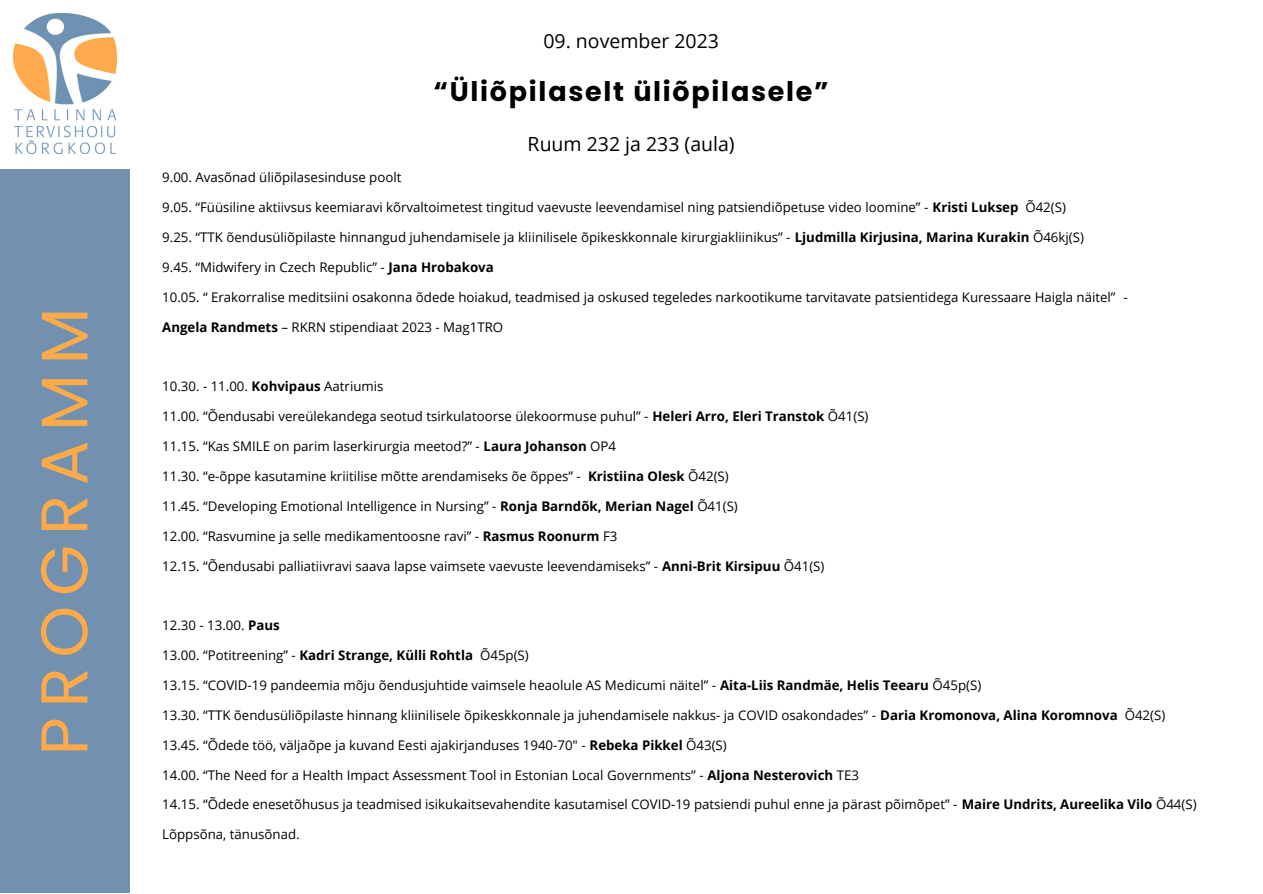
<style>
.page{position:relative;width:1263px;height:894px;background:#fff}
.page>*{position:absolute;margin:0;border:0;box-sizing:border-box;transform-origin:0 0}
.t1{font:66px "Poppins";letter-spacing:.145em;color:#feaa48}
.t2{font:700 27px "Poppins";letter-spacing:.065em;color:#000}
.t3{font:19.5px "Open Sans";color:#000}
.t4{font:13.2px "Open Sans";color:#000}
.s1{font-weight:700}
</style>
<div class="page">
<div style="left:0;top:170px;width:130px;height:723px;background:#7291b0"></div>
<img style="left:13px;top:14px;width:104px;height:139px">
<p class="t1" style="left:18px;top:755px;width:449px;rotate:-90deg">PROGRAMM</p>
<p class="t3" style="left:543px;top:27px;width:177px">09. november 2023</p>
<p class="t2" style="left:433px;top:73px;width:397px">“Üliõpilaselt üliõpilasele”</p>
<p class="t3" style="left:528px;top:131px;width:209px">Ruum 232 ja 233 (aula)</p>
<p class="t4" style="left:162px;top:168px;width:241px">9.00. Avasõnad üliõpilasesinduse poolt</p>
<p class="t4" style="left:162px;top:198px;width:905px">9.05. “Füüsiline aktiivsus keemiaravi kõrvaltoimetest tingitud vaevuste leevendamisel ning patsiendiõpetuse video loomine” - <span class="s1">Kristi Luksep</span> Õ42(S)</p>
<p class="t4" style="left:162px;top:228px;width:923px">9.25. “TTK õendusüliõpilaste hinnangud juhendamisele ja kliinilisele õpikeskkonnale kirurgiakliinikus” - <span class="s1">Ljudmilla Kirjusina, Marina Kurakin</span> Õ46kj(S)</p>
<p class="t4" style="left:162px;top:258px;width:333px">9.45. “Midwifery in Czech Republic” - <span class="s1">Jana Hrobakova</span></p>
<p class="t4" style="left:162px;top:287px;width:967px">10.05. “ Erakorralise meditsiini osakonna õdede hoiakud, teadmised ja oskused tegeledes narkootikume tarvitavate patsientidega Kuressaare Haigla näitel” -</p>
<p class="t4" style="left:162px;top:317px;width:342px"><span class="s1">Angela Randmets</span> – RKRN stipendiaat 2023 - Mag1TRO</p>
<p class="t4" style="left:162px;top:377px;width:223px">10.30. - 11.00. <span class="s1">Kohvipaus</span> Aatriumis</p>
<p class="t4" style="left:162px;top:407px;width:708px">11.00. “Õendusabi vereülekandega seotud tsirkulatoorse ülekoormuse puhul” - <span class="s1">Heleri Arro, Eleri Transtok</span> Õ41(S)</p>
<p class="t4" style="left:162px;top:437px;width:455px">11.15. “Kas SMILE on parim laserkirurgia meetod?” - <span class="s1">Laura Johanson</span> OP4</p>
<p class="t4" style="left:162px;top:466px;width:568px">11.30. “e-õppe kasutamine kriitilise mõtte arendamiseks õe õppes” - <span class="s1">Kristiina Olesk</span> Õ42(S)</p>
<p class="t4" style="left:162px;top:496px;width:577px">11.45. “Developing Emotional Intelligence in Nursing” - <span class="s1">Ronja Barndõk, Merian Nagel</span> Õ41(S)</p>
<p class="t4" style="left:162px;top:526px;width:457px">12.00. “Rasvumine ja selle medikamentoosne ravi” - <span class="s1">Rasmus Roonurm</span> F3</p>
<p class="t4" style="left:162px;top:556px;width:664px">12.15. “Õendusabi palliatiivravi saava lapse vaimsete vaevuste leevendamiseks” - <span class="s1">Anni-Brit Kirsipuu</span> Õ41(S)</p>
<p class="t4" style="left:162px;top:616px;width:119px">12.30 - 13.00. <span class="s1">Paus</span></p>
<p class="t4" style="left:162px;top:645px;width:368px">13.00. “Potitreening” - <span class="s1">Kadri Strange, Külli Rohtla</span> Õ45p(S)</p>
<p class="t4" style="left:162px;top:675px;width:820px">13.15. “COVID-19 pandeemia mõju õendusjuhtide vaimsele heaolule AS Medicumi näitel” - <span class="s1">Aita-Liis Randmäe, Helis Teearu</span> Õ45p(S)</p>
<p class="t4" style="left:162px;top:705px;width:1004px">13.30. “TTK õendusüliõpilaste hinnang kliinilisele õpikeskkonnale ja juhendamisele nakkus- ja COVID osakondades” - <span class="s1">Daria Kromonova, Alina Koromnova</span> Õ42(S)</p>
<p class="t4" style="left:162px;top:735px;width:566px">13.45. “Õdede töö, väljaõpe ja kuvand Eesti ajakirjanduses 1940-70" - <span class="s1">Rebeka Pikkel</span> Õ43(S)</p>
<p class="t4" style="left:162px;top:765px;width:698px">14.00. “The Need for a Health Impact Assessment Tool in Estonian Local Governments” - <span class="s1">Aljona Nesterovich</span> TE3</p>
<p class="t4" style="left:162px;top:795px;width:1036px">14.15. “Õdede enesetõhusus ja teadmised isikukaitsevahendite kasutamisel COVID-19 patsiendi puhul enne ja pärast põimõpet” - <span class="s1">Maire Undrits, Aureelika Vilo</span> Õ44(S)</p>
<p class="t4" style="left:162px;top:824px;width:139px">Lõppsõna, tänusõnad.</p>
</div>
